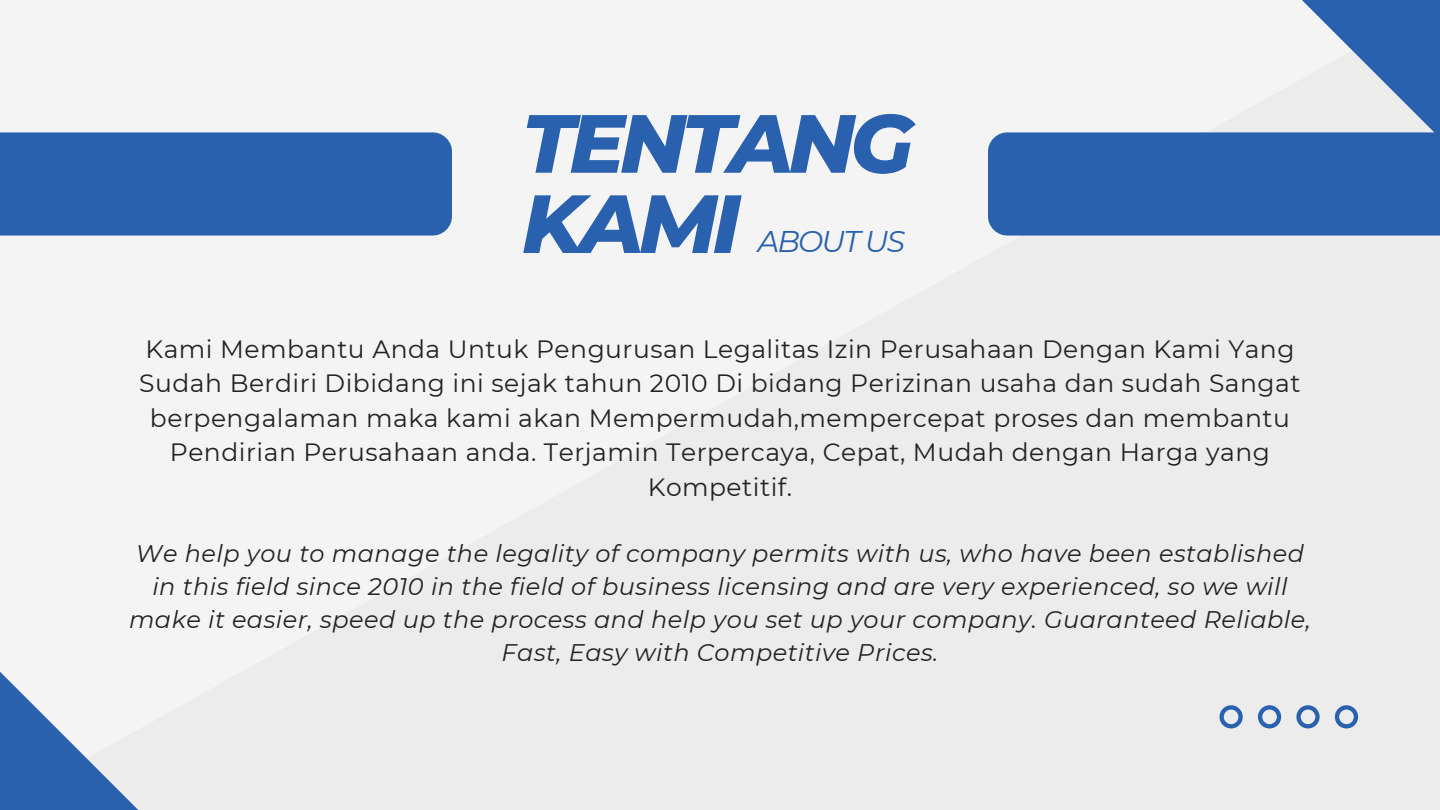
<style>
.page{position:relative;width:1440px;height:810px;background:#ececec}
.page>*{position:absolute;margin:0;border:0;box-sizing:border-box;transform-origin:0 0}
.t1{font:italic 800 82.4px/80.2px "Montserrat";letter-spacing:-.06em;color:#2961af}
.t2{font:italic 29.9px "Montserrat";letter-spacing:-.06em;color:#2961af}
.t3{font:25px/34.5px "Montserrat";letter-spacing:.02em;color:#212423;text-align:center}
.t4{font:italic 24px/33px "Montserrat";letter-spacing:.02em;color:#212423;text-align:center}
</style>
<div class="page">
<svg style="left:0;top:593px;width:217px;height:217px;fill:#f4f4f4"></svg>
<svg style="left:1223px;top:0;width:217px;height:132px;fill:#ececec"></svg>
<div style="left:0;top:132px;width:452px;height:104px;background:#2961af"></div>
<div style="left:988px;top:132px;width:452px;height:104px;background:#2961af"></div>
<svg style="left:1219px;top:705px;width:139px;height:23px;background:#adbfd8"></svg>
<h1 class="t1" style="left:522px;top:103px;width:393px">TENTANG<br>KAMI</h1>
<p class="t2" style="left:758px;top:223px;width:149px">ABOUT US</p>
<p class="t3" style="left:139px;top:332px;width:1163px">Kami Membantu Anda Untuk Pengurusan Legalitas Izin Perusahaan Dengan Kami Yang Sudah Berdiri Dibidang ini sejak tahun 2010 Di bidang Perizinan usaha dan sudah Sangat berpengalaman maka kami akan Mempermudah,mempercepat proses dan membantu Pendirian Perusahaan anda. Terjamin Terpercaya, Cepat, Mudah dengan Harga yang Kompetitif.</p>
<p class="t4" style="left:129px;top:537px;width:1183px">We help you to manage the legality of company permits with us, who have been established in this field since 2010 in the field of business licensing and are very experienced, so we will make it easier, speed up the process and help you set up your company. Guaranteed Reliable, Fast, Easy with Competitive Prices.</p>
</div>
